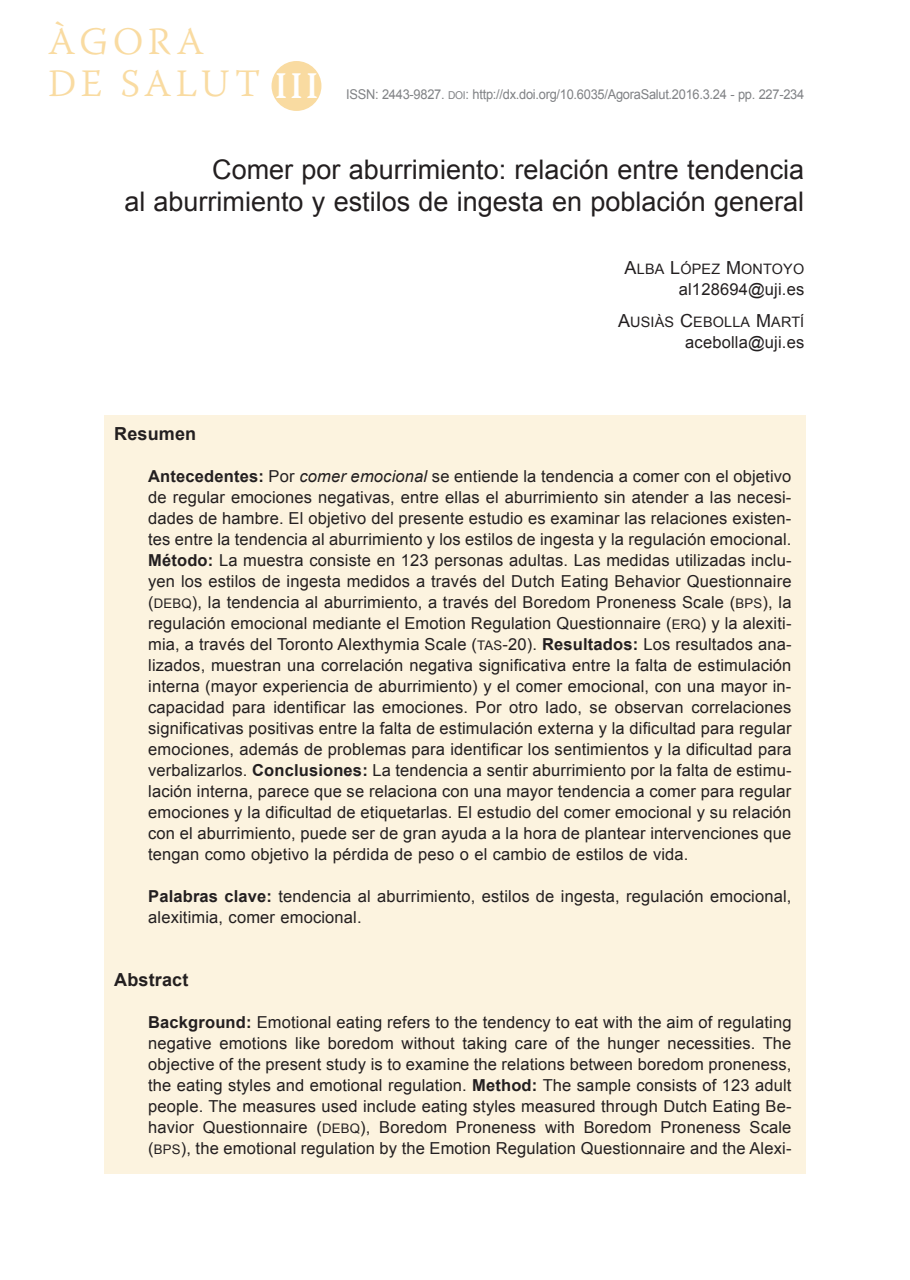
<style>
.page{position:relative;width:910px;height:1280px;background:#fff}
.page>*{position:absolute;margin:0;border:0;box-sizing:border-box;transform-origin:0 0}
.t1{font:300 38.7px/42.6px "Warnock Pro";letter-spacing:.11em;color:#f9dba1}
.t2{font:27px/32.4px "Arial";color:#231f20;text-align:right}
.t3{font:700 18px "Arial";color:#231f20}
.t4{font:16.5px/21px "Arial";letter-spacing:.01em;color:#231f20;text-align:justify}
.t5{font:14.4px "Arial MT SC800";letter-spacing:.01em;color:#231f20}
.t6{font:13.5px "Arial";letter-spacing:-.02em;color:#808285;scale:.95 1}
.s1{font-weight:700;font-size:37.5px;color:#fff}
.s2{font-family:"Arial MT SC800"}
.s3{font-family:"Arial MT SC800";font-size:10.8px}
.s4{font-size:18px}
.s5{font-weight:700}
.s6{font-style:italic}
.s7{font-family:"Arial MT SC800";font-size:13.2px}
</style>
<div class="page">
<div style="left:272px;top:61px;width:49px;height:50px;background:#f9dba1;border-radius:50%"></div>
<div style="left:104px;top:415px;width:702px;height:759px;background:#fcf3df"></div>
<h1 class="t1" style="left:48px;top:19px;width:271px">ÀGORA<br>DE SALUT <span class="s1">III</span></h1>
<p class="t6" style="left:346px;top:85px;width:484px">ISSN: 2443-9827<span class="s2">.</span> <span class="s3">DOI</span><span class="s2">:</span> http://dx.doi.org/10.6035/AgoraSalut.2016.3.24 - pp. 227-234</p>
<h2 class="t2" style="left:124px;top:153px;width:681px">Comer por aburrimiento: relación entre tendencia<br>al aburrimiento y estilos de ingesta en población general</h2>
<p class="t5" style="left:625px;top:259px;width:181px"><span class="s4">A</span>LBA <span class="s4">L</span>ÓPEZ <span class="s4">M</span>ONTOYO</p>
<p class="t4" style="left:679px;top:279px;width:127px">al128694@uji.es</p>
<p class="t5" style="left:618px;top:313px;width:188px"><span class="s4">A</span>USIÀS <span class="s4">C</span>EBOLLA <span class="s4">M</span>ARTÍ</p>
<p class="t4" style="left:685px;top:332px;width:121px">acebolla@uji.es</p>
<p class="t3" style="left:114px;top:421px;width:84px">Resumen</p>
<p class="t4" style="left:148px;top:466px;width:645px"><span class="s5">Antecedentes:</span> Por <span class="s6">comer emocional</span> se entiende la tendencia a comer con el objetivo de regular emociones negativas, entre ellas el aburrimiento sin atender a las necesi&shy;dades de hambre. El objetivo del presente estudio es examinar las relaciones existen&shy;tes entre la tendencia al aburrimiento y los estilos de ingesta y la regulación emocional.<br><span class="s5">Método:</span> La muestra consiste en 123 personas adultas. Las medidas utilizadas inclu&shy;yen los estilos de ingesta medidos a través del Dutch Eating Behavior Questionnaire (<span class="s7">DEBQ</span>), la tendencia al aburrimiento, a través del Boredom Proneness Scale (<span class="s7">BPS</span>), la regulación emocional mediante el Emotion Regulation Questionnaire (<span class="s7">ERQ</span>) y la alexiti&shy;mia, a través del Toronto Alexthymia Scale (<span class="s7">TAS</span>-20). <span class="s5">Resultados:</span> Los resultados ana&shy;lizados, muestran una correlación negativa significativa entre la falta de estimulación interna (mayor experiencia de aburrimiento) y el comer emocional, con una mayor in&shy;capacidad para identificar las emociones. Por otro lado, se observan correlaciones significativas positivas entre la falta de estimulación externa y la dificultad para regular emociones, además de problemas para identificar los sentimientos y la dificultad para verbalizarlos. <span class="s5">Conclusiones:</span> La tendencia a sentir aburrimiento por la falta de estimu&shy;lación interna, parece que se relaciona con una mayor tendencia a comer para regular emociones y la dificultad de etiquetarlas. El estudio del comer emocional y su relación con el aburrimiento, puede ser de gran ayuda a la hora de plantear intervenciones que tengan como objetivo la pérdida de peso o el cambio de estilos de vida.</p>
<p class="t4" style="left:148px;top:886px;width:645px"><span class="s5">Palabras clave:</span> tendencia al aburrimiento, estilos de ingesta, regulación emocional, alexitimia, comer emocional.</p>
<p class="t3" style="left:114px;top:967px;width:76px">Abstract</p>
<p class="t4" style="left:148px;top:1012px;width:645px"><span class="s5">Background:</span> Emotional eating refers to the tendency to eat with the aim of regulating negative emotions like boredom without taking care of the hunger necessities. The objective of the present study is to examine the relations between boredom proneness, the eating styles and emotional regulation. <span class="s5">Method:</span> The sample consists of 123 adult people. The measures used include eating styles measured through Dutch Eating Be&shy;havior Questionnaire (<span class="s7">DEBQ</span>), Boredom Proneness with Boredom Proneness Scale (<span class="s7">BPS</span> ), the emotional regulation by the Emotion Regulation Questionnaire and the Alexi-</p>
</div>
